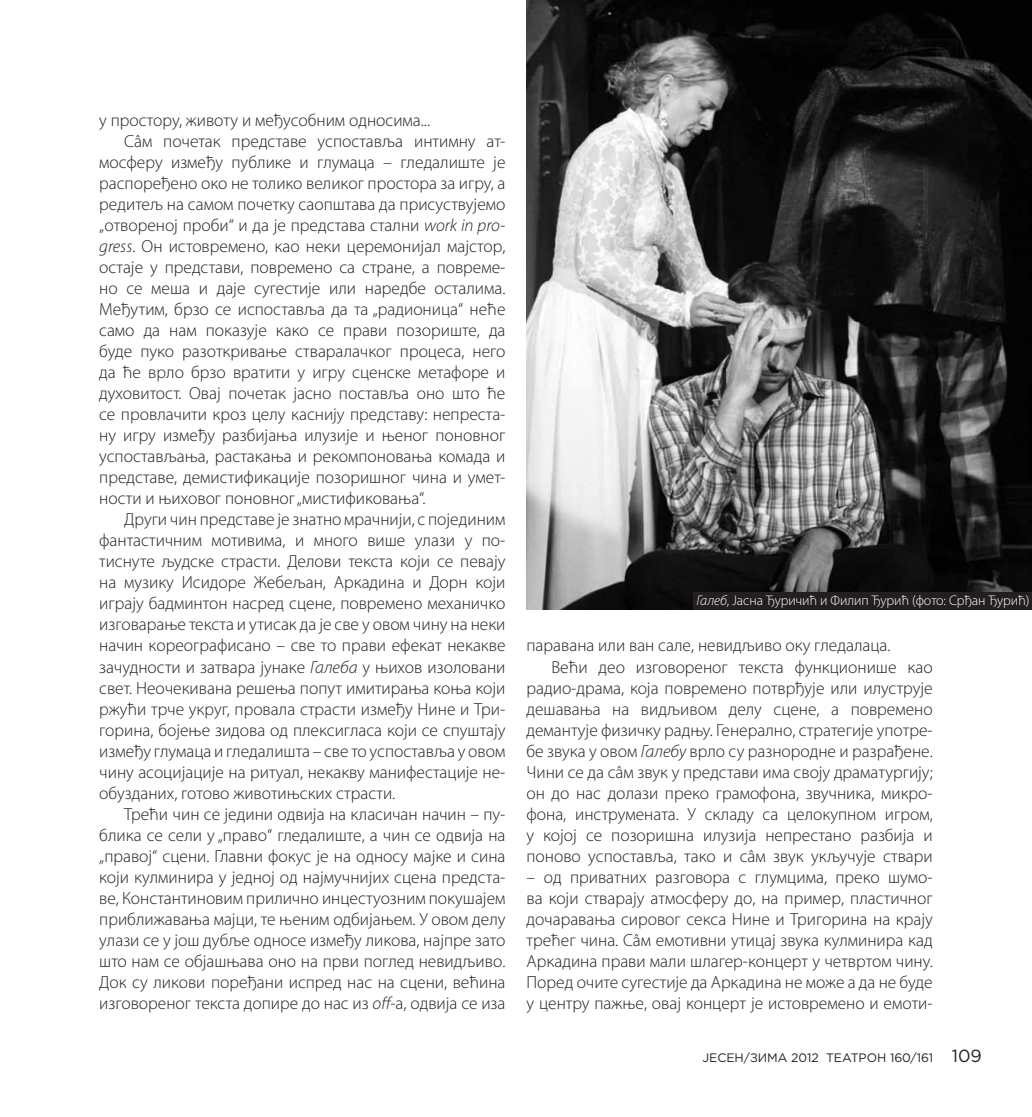
<style>
.page{position:relative;width:1032px;height:1117px;background:#fff}
.page>*{position:absolute;margin:0;border:0;box-sizing:border-box;transform-origin:0 0}
.t1{font:300 17.5px/21px "Myriad Pro";color:#231f20;text-align:justify}
.t2{font:300 14px "Myriad Pro";letter-spacing:-.005em;color:#fff}
.t3{font:12.25px "Gotham Pro";letter-spacing:-.005em;color:#231f20}
.s1{font-style:italic}
.s2{font-size:17.5px}
</style>
<div class="page">
<img style="left:526px;top:0;width:506px;height:609px">
<div style="left:693px;top:591px;width:339px;height:18px;background:#231f20"></div>
<p class="t1" style="left:99px;top:110px;width:332px">у простору, животу и међусобним односима...</p>
<p class="t1" style="left:124px;top:131px;width:383px">Сâм почетак представе успоставља интимну ат-</p>
<p class="t1" style="left:99px;top:152px;width:408px">мосферу између публике и глумаца – гледалиште је</p>
<p class="t1" style="left:99px;top:173px;width:408px">распоређено око не толико великог простора за игру, а</p>
<p class="t1" style="left:99px;top:194px;width:408px">редитељ на самом почетку саопштава да присуствујемо</p>
<p class="t1" style="left:99px;top:215px;width:408px">„отвореној проби“ и да је представа стални <span class="s1">work in pro-</span></p>
<p class="t1" style="left:99px;top:236px;width:408px"><span class="s1">gress</span>. Он истовремено, као неки церемонијал мајстор,</p>
<p class="t1" style="left:99px;top:257px;width:408px">остаје у представи, повремено са стране, а повреме-</p>
<p class="t1" style="left:99px;top:278px;width:408px">но се меша и даје сугестије или наредбе осталима.</p>
<p class="t1" style="left:99px;top:299px;width:408px">Међутим, брзо се испоставља да та „радионица“ неће</p>
<p class="t1" style="left:99px;top:320px;width:408px">само да нам показује како се прави позориште, да</p>
<p class="t1" style="left:99px;top:341px;width:408px">буде пуко разоткривање стваралачког процеса, него</p>
<p class="t1" style="left:99px;top:362px;width:408px">да ће врло брзо вратити у игру сценске метафоре и</p>
<p class="t1" style="left:99px;top:383px;width:408px">духовитост. Овај почетак јасно поставља оно што ће</p>
<p class="t1" style="left:99px;top:404px;width:408px">се провлачити кроз целу каснију представу: непреста-</p>
<p class="t1" style="left:99px;top:425px;width:408px">ну игру између разбијања илузије и њеног поновног</p>
<p class="t1" style="left:99px;top:446px;width:408px">успостављања, растакања и рекомпоновања комада и</p>
<p class="t1" style="left:99px;top:467px;width:408px">представе, демистификације позоришног чина и умет-</p>
<p class="t1" style="left:99px;top:488px;width:328px">ности и њиховог поновног „мистификовања“.</p>
<p class="t1" style="left:124px;top:509px;width:383px">Други чин представе је знатно мрачнији, с појединим</p>
<p class="t1" style="left:99px;top:530px;width:408px">фантастичним мотивима, и много више улази у по-</p>
<p class="t1" style="left:99px;top:551px;width:408px">тиснуте људске страсти. Делови текста који се певају</p>
<p class="t1" style="left:99px;top:572px;width:408px">на музику Исидоре Жебељан, Аркадина и Дорн који</p>
<p class="t1" style="left:99px;top:593px;width:408px">играју бадминтон насред сцене, повремено механичко</p>
<p class="t1" style="left:99px;top:614px;width:408px">изговарање текста и утисак да је све у овом чину на неки</p>
<p class="t1" style="left:99px;top:635px;width:408px">начин кореографисано – све то прави ефекат некакве</p>
<p class="t1" style="left:99px;top:656px;width:408px">зачудности и затвара јунаке <span class="s1">Галеба</span> у њихов изоловани</p>
<p class="t1" style="left:99px;top:677px;width:408px">свет. Неочекивана решења попут имитирања коња који</p>
<p class="t1" style="left:99px;top:698px;width:408px">ржући трче укруг, провала страсти између Нине и Три-</p>
<p class="t1" style="left:99px;top:719px;width:408px">горина, бојење зидова од плексигласа који се спуштају</p>
<p class="t1" style="left:99px;top:740px;width:408px">између глумаца и гледалишта – све то успоставља у овом</p>
<p class="t1" style="left:99px;top:761px;width:408px">чину асоцијације на ритуал, некакву манифестације не-</p>
<p class="t1" style="left:99px;top:782px;width:298px">обузданих, готово животињских страсти.</p>
<p class="t1" style="left:124px;top:803px;width:383px">Трећи чин се једини одвија на класичан начин – пу-</p>
<p class="t1" style="left:99px;top:824px;width:408px">блика се сели у „право“ гледалиште, а чин се одвија на</p>
<p class="t1" style="left:99px;top:845px;width:408px">„правој“ сцени. Главни фокус је на односу мајке и сина</p>
<p class="t1" style="left:99px;top:866px;width:408px">који кулминира у једној од најмучнијих сцена предста-</p>
<p class="t1" style="left:99px;top:887px;width:408px">ве, Константиновим прилично инцестуозним покушајем</p>
<p class="t1" style="left:99px;top:908px;width:408px">приближавања мајци, те њеним одбијањем. У овом делу</p>
<p class="t1" style="left:99px;top:929px;width:408px">улази се у још дубље односе између ликова, најпре зато</p>
<p class="t1" style="left:99px;top:950px;width:408px">што нам се објашњава оно на први поглед невидљиво.</p>
<p class="t1" style="left:99px;top:971px;width:408px">Док су ликови поређани испред нас на сцени, већина</p>
<p class="t1" style="left:99px;top:992px;width:408px">изговореног текста допире до нас из <span class="s1">off</span>-a, одвија се иза</p>
<p class="t2" style="left:696px;top:593px;width:334px"><span class="s1">Галеб</span>, Jасна Ђуричић и Филип Ђурић (фото: Срђан Ђурић)</p>
<p class="t1" style="left:526px;top:635px;width:366px">паравана или ван сале, невидљиво оку гледалаца.</p>
<p class="t1" style="left:551px;top:656px;width:383px">Већи део изговореног текста функционише као</p>
<p class="t1" style="left:526px;top:677px;width:408px">радио-драма, која повремено потврђује или илуструје</p>
<p class="t1" style="left:526px;top:698px;width:408px">дешавања на видљивом делу сцене, а повремено</p>
<p class="t1" style="left:526px;top:719px;width:408px">демантује физичку радњу. Генерално, стратегије употре-</p>
<p class="t1" style="left:526px;top:740px;width:408px">бе звука у овом <span class="s1">Галебу</span> врло су разнородне и разрађене.</p>
<p class="t1" style="left:526px;top:761px;width:408px">Чини се да сâм звук у представи има своју драматургију;</p>
<p class="t1" style="left:526px;top:782px;width:408px">он до нас долази преко грамофона, звучника, микро-</p>
<p class="t1" style="left:526px;top:803px;width:408px">фона, инструмената. У складу са целокупном игром,</p>
<p class="t1" style="left:526px;top:824px;width:408px">у којој се позоришна илузија непрестано разбија и</p>
<p class="t1" style="left:526px;top:845px;width:408px">поново успоставља, тако и сâм звук укључује ствари</p>
<p class="t1" style="left:526px;top:866px;width:408px">– од приватних разговора с глумцима, преко шумо&shy;ва који стварају атмосферу до, на пример, пластичног дочаравања сировог секса Нине и Тригорина на крају трећег чина. Сâм емотивни утицај звука кулминира кад Аркадина прави мали шлагер-концерт у четвртом чину.<br>Поред очите сугестије да Аркадина не може а да не буде у центру пажње, овај концерт је истовремено и емоти-</p>
<p class="t3" style="left:702px;top:1050px;width:281px">ЈЕСЕН/ЗИМА 2012 ТЕАТРОН 160/161 <span class="s2">109</span></p>
</div>
